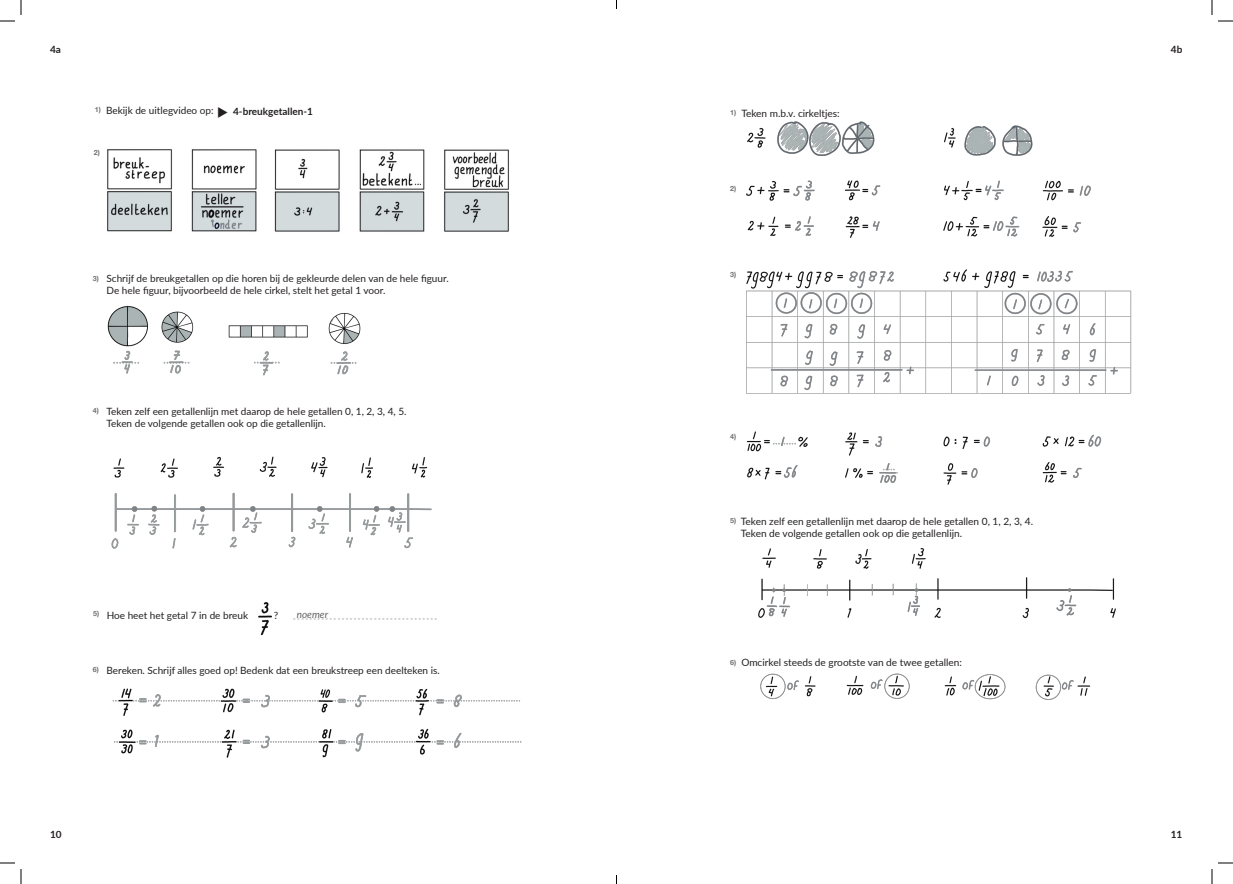
<style>
.page{position:relative;width:1233px;height:884px;background:#fff}
.page>*{position:absolute;margin:0;border:0;box-sizing:border-box;transform-origin:0 0}
.OPDRACHT{font:17.1px "Lato";color:#cfd1d2}
.OPDRACHT-2{font:10.1px/12.1px "Lato";color:#231f20}
.OPDRACHT-3{font:10px/12px "Lato";color:#231f20}
.t1{font:700 10px "Lato";color:#231f20}
.GETYPT_ANTWOORD{font:italic 10px "Lato";color:#636366}
.verantwoording_kop{font:700 7.1px "Helvetica Neue";color:#717275}
.s1{font-weight:700}
</style>
<div class="page">
<img style="left:107px;top:305px;width:254px;height:71px">
<img style="left:111px;top:456px;width:321px;height:93px">
<img style="left:259px;top:602px;width:12px;height:33px">
<img style="left:112px;top:688px;width:410px;height:70px">
<img style="left:746px;top:121px;width:386px;height:579px">
<img style="left:107px;top:149px;width:402px;height:83px">
<svg style="left:1218px;top:20px;width:15px;height:2px"></svg>
<svg style="left:1218px;top:862px;width:15px;height:2px"></svg>
<svg style="left:0;top:0;width:22px;height:22px"></svg>
<svg style="left:0;top:862px;width:22px;height:22px"></svg>
<svg style="left:1211px;top:0;width:1px;height:15px"></svg>
<svg style="left:1211px;top:869px;width:1px;height:15px"></svg>
<p class="t1" style="left:50px;top:42px;width:12px">4a</p>
<p class="t1" style="left:1171px;top:42px;width:13px">4b</p>
<p class="OPDRACHT-3" style="left:106px;top:104px;width:208px">Bekijk de uitlegvideo op: ◆ <span class="s1">4-breukgetallen-1</span></p>
<p class="verantwoording_kop" style="left:95px;top:104px;width:8px">1)</p>
<p class="verantwoording_kop" style="left:94px;top:146px;width:8px">2)</p>
<p class="verantwoording_kop" style="left:93px;top:273px;width:8px">3)</p>
<p class="OPDRACHT-3" style="left:107px;top:272px;width:344px">Schrijf de breukgetallen op die horen bij de gekleurde delen van de hele figuur.<br>De hele figuur, bijvoorbeeld de hele cirkel, stelt het getal 1 voor.</p>
<p class="verantwoording_kop" style="left:93px;top:405px;width:8px">4)</p>
<p class="OPDRACHT-3" style="left:107px;top:405px;width:301px">Teken zelf een getallenlijn met daarop de hele getallen 0, 1, 2, 3, 4, 5.<br>Teken de volgende getallen ook op die getallenlijn.</p>
<p class="verantwoording_kop" style="left:93px;top:608px;width:8px">5)</p>
<p class="OPDRACHT-3" style="left:107px;top:608px;width:143px">Hoe heet het getal 7 in de breuk</p>
<p class="OPDRACHT-3" style="left:274px;top:608px;width:6px">?</p>
<p class="GETYPT_ANTWOORD" style="left:297px;top:607px;width:33px">noemer</p>
<p class="OPDRACHT" style="left:293px;top:602px;width:147px">....................................</p>
<p class="verantwoording_kop" style="left:93px;top:664px;width:8px">6)</p>
<p class="OPDRACHT-3" style="left:107px;top:663px;width:335px">Bereken. Schrijf alles goed op! Bedenk dat een breukstreep een deelteken is.</p>
<p class="verantwoording_kop" style="left:730px;top:106px;width:8px">1)</p>
<p class="OPDRACHT-2" style="left:741px;top:107px;width:100px">Teken m.b.v. cirkeltjes:</p>
<p class="verantwoording_kop" style="left:730px;top:183px;width:8px">2)</p>
<p class="verantwoording_kop" style="left:730px;top:269px;width:8px">3)</p>
<p class="verantwoording_kop" style="left:730px;top:430px;width:8px">4)</p>
<p class="OPDRACHT-2" style="left:741px;top:515px;width:294px">Teken zelf een getallenlijn met daarop de hele getallen 0, 1, 2, 3, 4.<br>Teken de volgende getallen ook op die getallenlijn.</p>
<p class="verantwoording_kop" style="left:730px;top:515px;width:8px">5)</p>
<p class="verantwoording_kop" style="left:730px;top:656px;width:8px">6)</p>
<p class="OPDRACHT-2" style="left:741px;top:656px;width:222px">Omcirkel steeds de grootste van de twee getallen:</p>
<p class="t1" style="left:50px;top:827px;width:13px">10</p>
<p class="t1" style="left:1170px;top:827px;width:13px">11</p>
</div>
